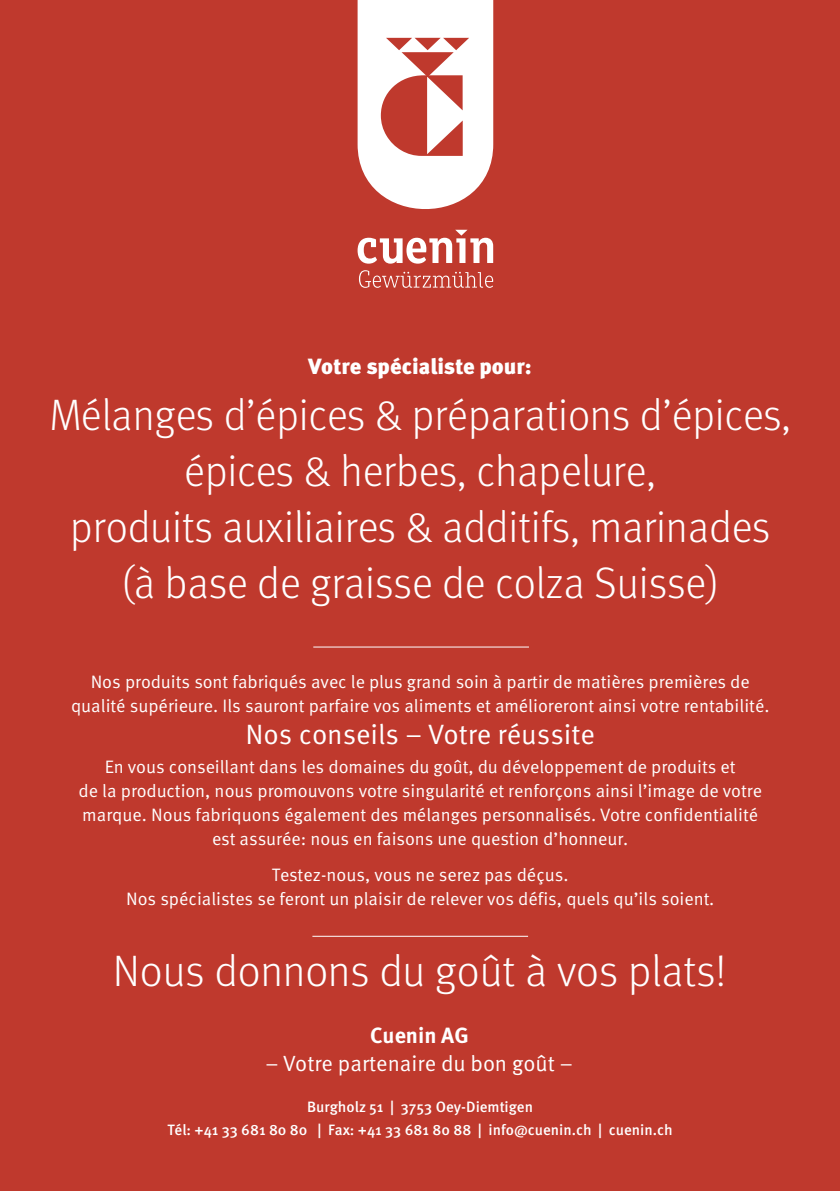
<style>
.page{position:relative;width:840px;height:1191px;background:#fff}
.page>*{position:absolute;margin:0;border:0;box-sizing:border-box;transform-origin:0 0}
.t1{font:300 44px/56px "FF Meta Pro";color:#fff;text-align:center}
.t2{font:28px "FF Meta Pro";color:#fff}
.t3{font:22px "FF Meta Pro";color:#fff}
.t4{font:900 22px "FF Meta Pro";color:#fff}
.t5{font:700 22px "FF Meta Pro";color:#fff}
.t6{font:18px/24px "FF Meta Pro";color:#fff;text-align:center}
.t7{font:500 15px/23px "FF Meta Pro";color:#fff;text-align:center}
</style>
<div class="page">
<div style="left:0;top:0;width:839px;height:1191px;background:#bf392d"></div>
<svg style="left:359px;top:270px;width:134px;height:18px"></svg>
<svg style="left:357px;top:0;width:136px;height:264px"></svg>
<hr style="left:313px;top:646px;width:215px;height:1px;background:#fff">
<hr style="left:312px;top:935px;width:215px;height:1px;background:#fff">
<p class="t4" style="left:308px;top:349px;width:225px">Votre spécialiste pour:</p>
<h1 class="t1" style="left:49px;top:385px;width:742px">Mélanges d’épices &amp; préparations d’épices, épices &amp; herbes, chapelure,<br>produits auxiliaires &amp; additifs, marinades (à base de graisse de colza Suisse)</h1>
<p class="t6" style="left:71px;top:669px;width:699px">Nos produits sont fabriqués avec le plus grand soin à partir de matières premières de qualité supérieure. Ils sauront parfaire vos aliments et amélioreront ainsi votre rentabilité.</p>
<h2 class="t2" style="left:245px;top:713px;width:351px">Nos conseils – Votre réussite</h2>
<p class="t6" style="left:79px;top:753px;width:684px">En vous conseillant dans les domaines du goût, du développement de produits et<br>de la production, nous promouvons votre singularité et renforçons ainsi l’image de votre marque. Nous fabriquons également des mélanges personnalisés. Votre confidentialité est assurée: nous en faisons une question d’honneur.</p>
<p class="t6" style="left:126px;top:861px;width:589px">Testez-nous, vous ne serez pas déçus.<br>Nos spécialistes se feront un plaisir de relever vos défis, quels qu’ils soient.</p>
<h1 class="t1" style="left:113px;top:940px;width:614px">Nous donnons du goût à vos plats!</h1>
<p class="t5" style="left:370px;top:1018px;width:100px">Cuenin AG</p>
<p class="t3" style="left:265px;top:1046px;width:309px">– Votre partenaire du bon goût –</p>
<p class="t7" style="left:167px;top:1094px;width:506px">Burgholz 51 | 3753 Oey-Diemtigen<br>Tél: +41 33 681 80 80 | Fax: +41 33 681 80 88 | info@cuenin.ch | cuenin.ch</p>
</div>
